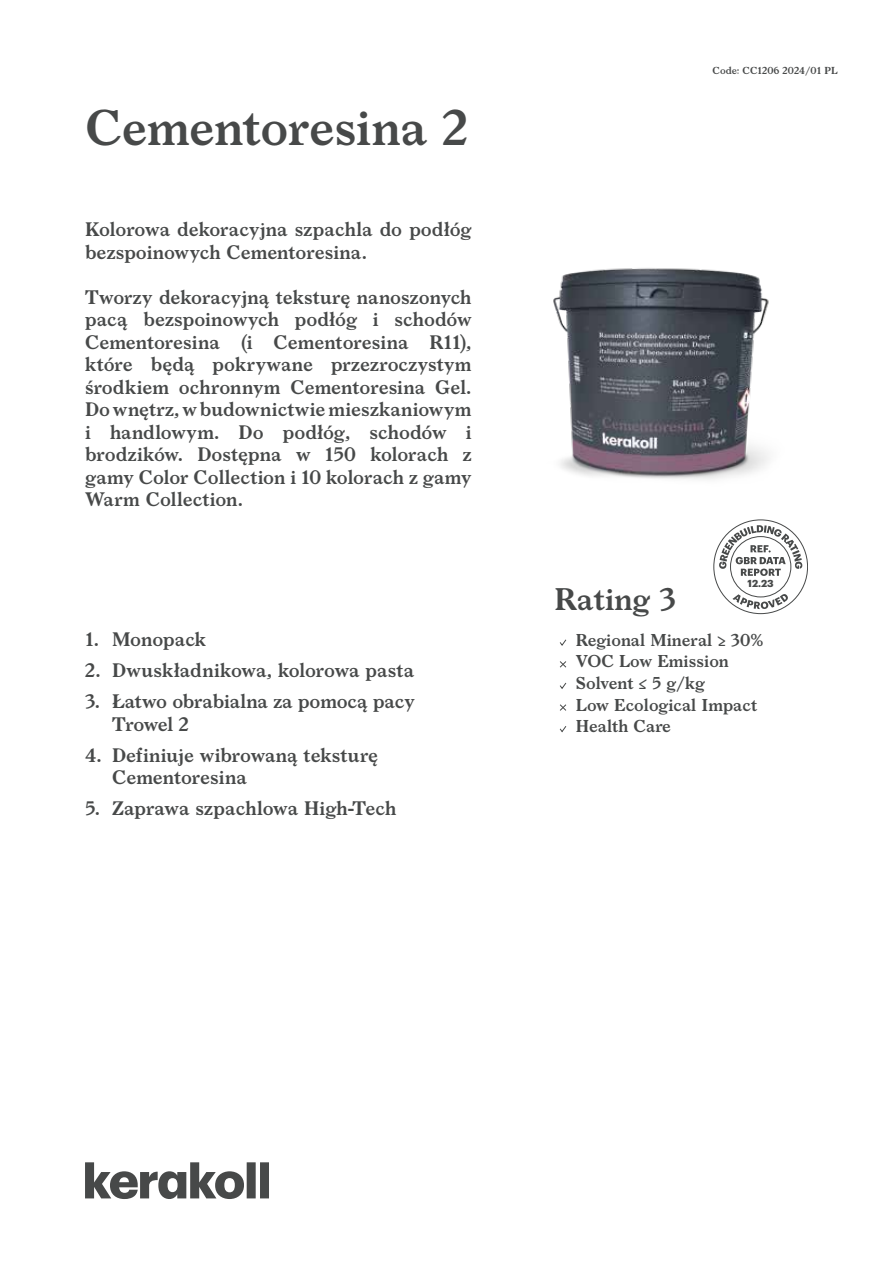
<style>
.page{position:relative;width:893px;height:1263px;background:#fff}
.page>*{position:absolute;margin:0;border:0;box-sizing:border-box;transform-origin:0 0}
.t1{font:600 48px "Larish Neue";letter-spacing:-.005em;color:#474949}
.t2{font:600 30px "Larish Neue";color:#474949}
.t3{font:600 18.75px/22.5px "Larish Neue";color:#474949}
.t4{font:600 16.5px/21.6px "Larish Neue";color:#474949}
.t5{font:700 10.05px "Graphik";color:#474949}
.t6{font:600 9.75px "Larish Neue";color:#474949}
</style>
<div class="page">
<svg style="left:713px;top:519px;width:95px;height:95px"></svg>
<svg style="left:85px;top:1162px;width:184px;height:37px"></svg>
<svg style="left:559px;top:639px;width:8px;height:7px"></svg>
<svg style="left:559px;top:661px;width:8px;height:7px"></svg>
<svg style="left:560px;top:682px;width:7px;height:7px"></svg>
<svg style="left:560px;top:704px;width:7px;height:7px"></svg>
<svg style="left:559px;top:726px;width:8px;height:7px"></svg>
<img style="left:553px;top:268px;width:216px;height:212px">
<h1 class="t1" style="left:85px;top:91px;width:384px">Cementoresina 2</h1>
<p class="t3" style="left:85px;top:217px;width:388px">Kolorowa dekoracyjna szpachla do podłóg bezspoinowych Cementoresina.</p>
<p class="t3" style="left:85px;top:284px;width:388px;text-align:justify">Tworzy dekoracyjną teksturę nanoszonych pacą bezspoinowych podłóg i schodów Cementoresina (i Cementoresina R11), które będą pokrywane przezroczystym środkiem ochronnym Cementoresina Gel.<br>Do wnętrz, w budownictwie mieszkaniowym i handlowym. Do podłóg, schodów i brodzików. Dostępna w 150 kolorach z gamy Color Collection i 10 kolorach z gamy Warm Collection.</p>
<p class="t3" style="left:85px;top:627px;width:123px">1. Monopack</p>
<p class="t3" style="left:85px;top:658px;width:331px">2. Dwuskładnikowa, kolorowa pasta</p>
<p class="t3" style="left:112px;top:689px;width:304px;text-indent:-27px">3. Łatwo obrabialna za pomocą pacy<br>Trowel 2</p>
<p class="t3" style="left:112px;top:742px;width:268px;text-indent:-27px">4. Definiuje wibrowaną teksturę<br>Cementoresina</p>
<p class="t3" style="left:85px;top:796px;width:313px">5. Zaprawa szpachlowa High-Tech</p>
<p class="t6" style="left:713px;top:63px;width:127px">Code: CC1206 2024/01 PL</p>
<p class="t5" style="left:748px;top:575px;width:28px">12.23</p>
<h2 class="t2" style="left:554px;top:576px;width:123px">Rating 3</h2>
<p class="t4" style="left:576px;top:628px;width:189px">Regional Mineral ≥ 30%<br>VOC Low Emission<br>Solvent ≤ 5 g/kg<br>Low Ecological Impact<br>Health Care</p>
</div>
